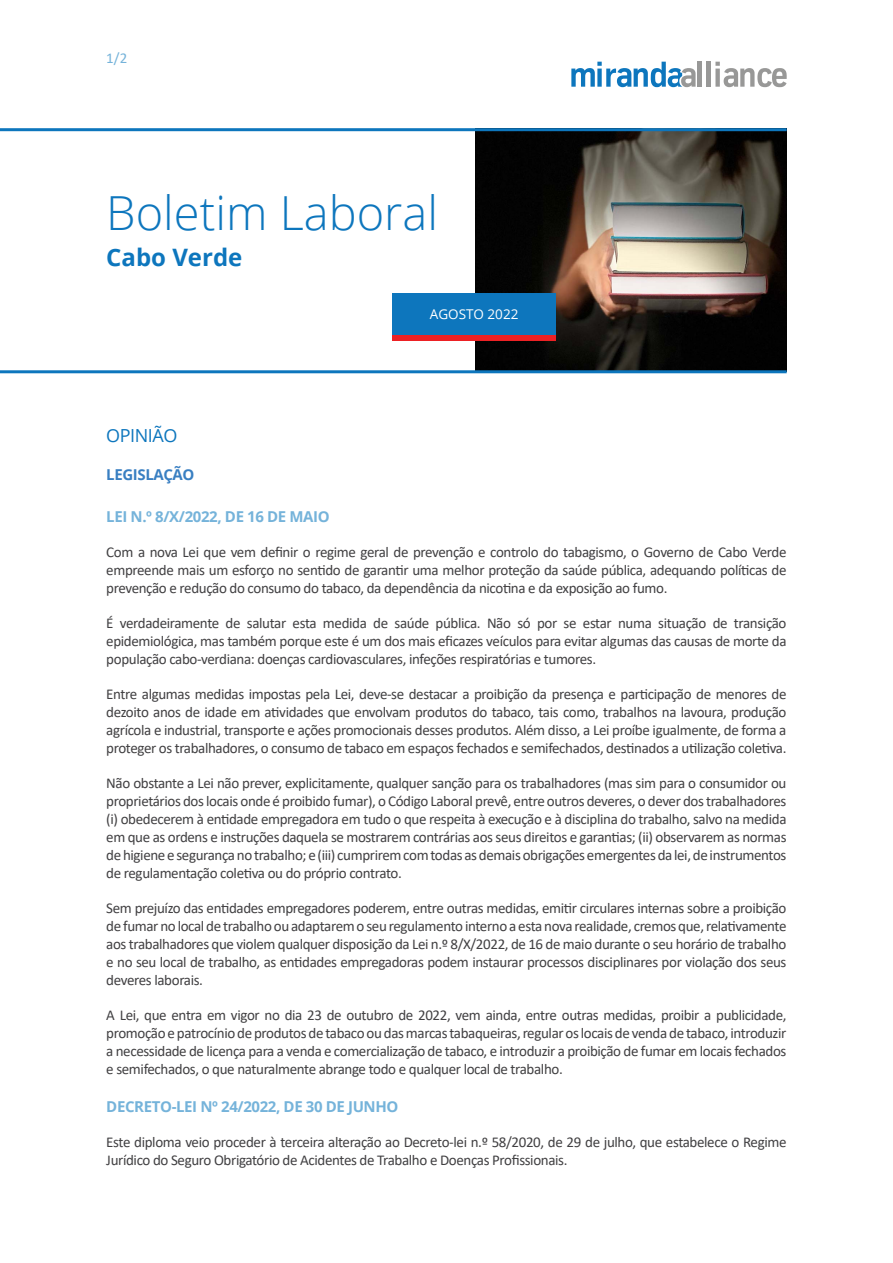
<style>
.page{position:relative;width:893px;height:1263px;background:#fff}
.page>*{position:absolute;margin:0;border:0;box-sizing:border-box;transform-origin:0 0}
.t1{font:300 46.95px "Open Sans";color:#0d76bd}
.t2{font:700 24px "Open Sans";color:#0d76bd}
.t3{font:18px "Open Sans";letter-spacing:-.025em;color:#0d76bd}
.t4{font:15px/18px "Calibri";letter-spacing:-.025em;color:#414042;text-align:justify}
.t5{font:700 15px "Open Sans";letter-spacing:-.025em;color:#75b3da}
.t6{font:700 15px "Open Sans";letter-spacing:-.025em;color:#397fc2}
.t7{font:15px "Calibri";color:#75b3da}
.t8{font:13.5px "Open Sans";color:#fff}
</style>
<div class="page">
<svg style="left:571px;top:62px;width:125px;height:25px"></svg>
<hr style="left:698px;top:62px;width:4px;height:25px;background:#989897">
<hr style="left:707px;top:62px;width:4px;height:25px;background:#989897">
<svg style="left:715px;top:62px;width:72px;height:25px"></svg>
<img style="left:476px;top:129px;width:311px;height:243px">
<hr style="left:0;top:128px;width:785px;height:3px;background:#0d76bd">
<hr style="left:0;top:370px;width:785px;height:3px;background:#0d76bd">
<div style="left:393px;top:293px;width:163px;height:43px;background:#0d76bd"></div>
<div style="left:393px;top:336px;width:163px;height:5px;background:#ed2124"></div>
<p class="t7" style="left:106px;top:47px;width:22px">1/2</p>
<h1 class="t1" style="left:106px;top:180px;width:333px">Boletim Laboral</h1>
<h2 class="t2" style="left:106px;top:240px;width:138px">CABO VERDE</h2>
<p class="t8" style="left:430px;top:304px;width:90px">AGOSTO 2022</p>
<p class="t3" style="left:106px;top:423px;width:70px">Opinião</p>
<p class="t6" style="left:106px;top:464px;width:90px">LEGISLAÇÃO</p>
<p class="t5" style="left:106px;top:506px;width:207px">LEI N.º 8/X/2022, DE 16 DE MAIO</p>
<p class="t4" style="left:106px;top:543px;width:682px">Com a nova Lei que vem definir o regime geral de prevenção e controlo do tabagismo, o Governo de Cabo Verde empreende mais um esforço no sentido de garantir uma melhor proteção da saúde pública, adequando políticas de prevenção e redução do consumo do tabaco, da dependência da nicotina e da exposição ao fumo.</p>
<p class="t4" style="left:106px;top:614px;width:682px">É verdadeiramente de salutar esta medida de saúde pública. Não só por se estar numa situação de transição epidemiológica, mas também porque este é um dos mais eficazes veículos para evitar algumas das causas de morte da população cabo-verdiana: doenças cardiovasculares, infeções respiratórias e tumores.</p>
<p class="t4" style="left:106px;top:685px;width:682px">Entre algumas medidas impostas pela Lei, deve-se destacar a proibição da presença e participação de menores de dezoito anos de idade em atividades que envolvam produtos do tabaco, tais como, trabalhos na lavoura, produção agrícola e industrial, transporte e ações promocionais desses produtos. Além disso, a Lei proíbe igualmente, de forma a proteger os trabalhadores, o consumo de tabaco em espaços fechados e semifechados, destinados a utilização coletiva.</p>
<p class="t4" style="left:106px;top:774px;width:682px">Não obstante a Lei não prever, explicitamente, qualquer sanção para os trabalhadores (mas sim para o consumidor ou proprietários dos locais onde é proibido fumar), o Código Laboral prevê, entre outros deveres, o dever dos trabalhadores (i) obedecerem à entidade empregadora em tudo o que respeita à execução e à disciplina do trabalho, salvo na medida em que as ordens e instruções daquela se mostrarem contrárias aos seus direitos e garantias; (ii) observarem as normas de higiene e segurança no trabalho; e (iii) cumprirem com todas as demais obrigações emergentes da lei, de instrumentos de regulamentação coletiva ou do próprio contrato.</p>
<p class="t4" style="left:106px;top:899px;width:682px">Sem prejuízo das entidades empregadores poderem, entre outras medidas, emitir circulares internas sobre a proibição de fumar no local de trabalho ou adaptarem o seu regulamento interno a esta nova realidade, cremos que, relativamente aos trabalhadores que violem qualquer disposição da Lei n.º 8/X/2022, de 16 de maio durante o seu horário de trabalho e no seu local de trabalho, as entidades empregadoras podem instaurar processos disciplinares por violação dos seus deveres laborais.</p>
<p class="t4" style="left:106px;top:1006px;width:682px">A Lei, que entra em vigor no dia 23 de outubro de 2022, vem ainda, entre outras medidas, proibir a publicidade, promoção e patrocínio de produtos de tabaco ou das marcas tabaqueiras, regular os locais de venda de tabaco, introduzir a necessidade de licença para a venda e comercialização de tabaco, e introduzir a proibição de fumar em locais fechados e semifechados, o que naturalmente abrange todo e qualquer local de trabalho.</p>
<p class="t5" style="left:106px;top:1096px;width:291px">DECRETO-LEI Nº 24/2022, DE 30 DE JUNHO</p>
<p class="t4" style="left:106px;top:1133px;width:682px">Este diploma veio proceder à terceira alteração ao Decreto-lei n.º 58/2020, de 29 de julho, que estabelece o Regime<br>Jurídico do Seguro Obrigatório de Acidentes de Trabalho e Doenças Profissionais.</p>
</div>
